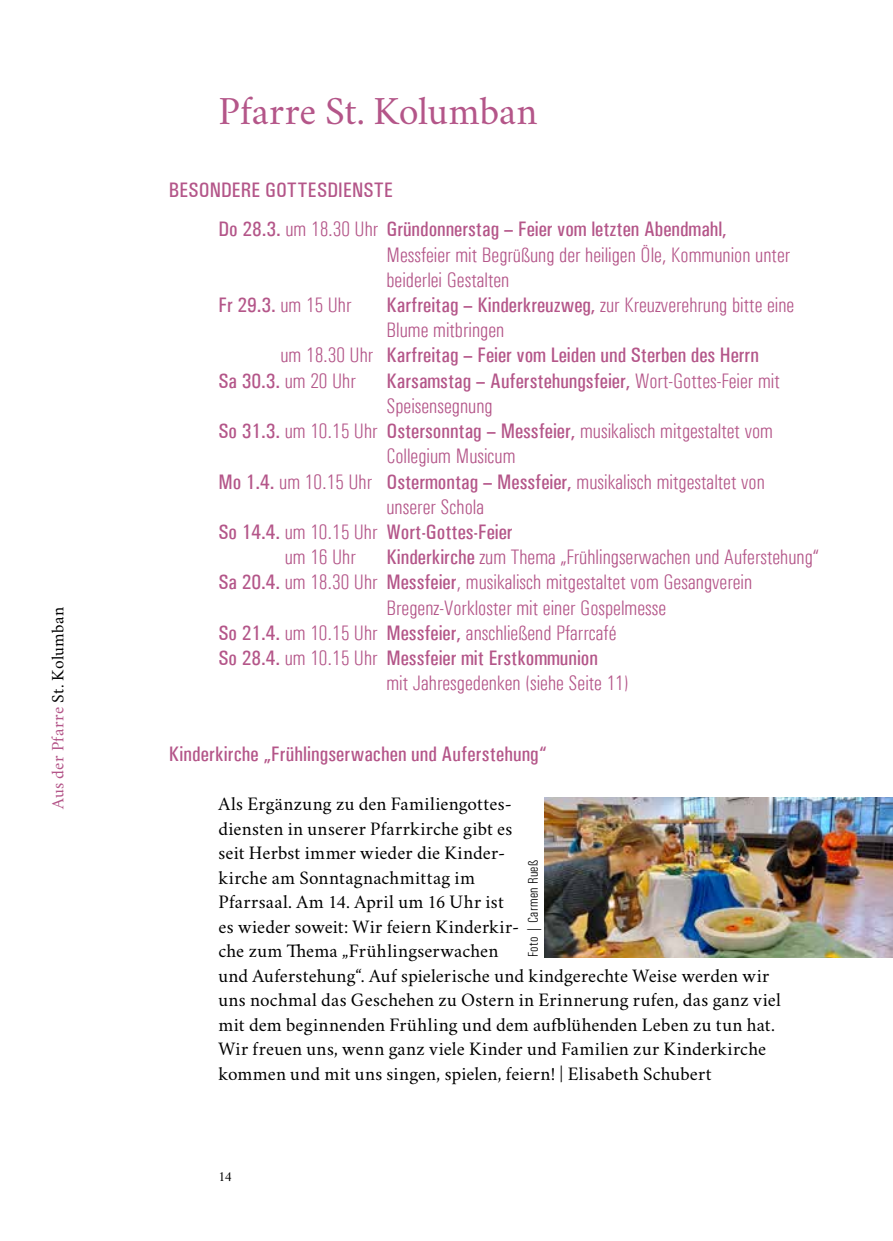
<style>
.page{position:relative;width:893px;height:1241px;background:#fff}
.page>*{position:absolute;margin:0;border:0;box-sizing:border-box;transform-origin:0 0}
.t1{font:40.25px "Crimson";letter-spacing:-.005em;color:#b45689}
.t2{font:300 condensed 21px/25.2px "Univers";color:#b45689}
.t3{font:500 condensed 21px/39px "Univers";color:#b45689}
.t4{font:19.25px/24.5px "Crimson";letter-spacing:.01em;color:#000}
.t5{font:17.5px "Crimson";letter-spacing:.015em;color:#b45689}
.t6{font:300 condensed 14px "Univers";letter-spacing:.025em;color:#000}
.t7{font:14px "Crimson";color:#000}
.s1{color:#000}
.s2{font-weight:300}
.s3{font-weight:500}
</style>
<div class="page">
<img style="left:545px;top:797px;width:348px;height:160px">
<p class="t5" style="left:44px;top:808px;width:204px;rotate:-90deg">Aus der Pfarre <span class="s1">St. Kolumban</span></p>
<h1 class="t1" style="left:218px;top:79px;width:320px">Pfarre St. Kolumban</h1>
<p class="t3" style="left:218px;top:171px;width:510px;text-indent:-50px">BESONDERE GOTTESDIENSTE<br>Do 28.3. <span class="s2">um 18.30 Uhr</span> Gründonnerstag – Feier vom letzten Abendmahl,</p>
<p class="t2" style="left:386px;top:242px;width:405px">Messfeier mit Begrüßung der heiligen Öle, Kommunion unter beiderlei Gestalten</p>
<p class="t3" style="left:218px;top:285px;width:135px">Fr 29.3. <span class="s2">um 15 Uhr</span></p>
<p class="t3" style="left:386px;top:285px;width:409px">Karfreitag – Kinderkreuzweg, <span class="s2">zur Kreuzverehrung bitte eine</span></p>
<p class="t2" style="left:386px;top:317px;width:119px">Blume mitbringen</p>
<p class="t3" style="left:280px;top:336px;width:480px"><span class="s2">um 18.30 Uhr</span> Karfreitag – Feier vom Leiden und Sterben des Herrn</p>
<p class="t3" style="left:218px;top:361px;width:139px">Sa 30.3. <span class="s2">um 20 Uhr</span></p>
<p class="t3" style="left:386px;top:361px;width:395px">Karsamstag – Auferstehungsfeier, <span class="s2">Wort-Gottes-Feier mit</span></p>
<p class="t2" style="left:386px;top:393px;width:108px">Speisensegnung</p>
<p class="t2" style="left:218px;top:418px;width:556px"><span class="s3">So 31.3.</span> um 10.15 Uhr <span class="s3">Ostersonntag – Messfeier,</span> musikalisch mitgestaltet vom</p>
<p class="t2" style="left:386px;top:443px;width:131px">Collegium Musicum</p>
<p class="t2" style="left:218px;top:469px;width:548px"><span class="s3">Mo 1.4.</span> um 10.15 Uhr <span class="s3">Ostermontag – Messfeier,</span> musikalisch mitgestaltet von</p>
<p class="t2" style="left:386px;top:494px;width:99px">unserer Schola</p>
<p class="t3" style="left:218px;top:512px;width:296px">So 14.4. <span class="s2">um 10.15 Uhr</span> Wort-Gottes-Feier</p>
<p class="t2" style="left:285px;top:544px;width:73px">um 16 Uhr</p>
<p class="t2" style="left:386px;top:544px;width:434px"><span class="s3">Kinderkirche</span> zum Thema „Frühlingserwachen und Auferstehung“</p>
<p class="t2" style="left:218px;top:569px;width:535px"><span class="s3">Sa 20.4.</span> um 18.30 Uhr <span class="s3">Messfeier</span>, musikalisch mitgestaltet vom Gesangverein</p>
<p class="t2" style="left:386px;top:595px;width:281px">Bregenz-Vorkloster mit einer Gospelmesse</p>
<p class="t2" style="left:218px;top:620px;width:399px"><span class="s3">So 21.4.</span> um 10.15 Uhr <span class="s3">Messfeier,</span> anschließend Pfarrcafé</p>
<p class="t3" style="left:218px;top:638px;width:381px">So 28.4. <span class="s2">um 10.15 Uhr</span> Messfeier mit Erstkommunion</p>
<p class="t2" style="left:386px;top:670px;width:244px">mit Jahresgedenken (siehe Seite 11)</p>
<p class="t3" style="left:169px;top:734px;width:379px">Kinderkirche „Frühlingserwachen und Auferstehung“</p>
<p class="t4" style="left:218px;top:789px;width:564px">Als Ergänzung zu den Familiengottes-<br>diensten in unserer Pfarrkirche gibt es<br>seit Herbst immer wieder die Kinder-<br>kirche am Sonntagnachmittag im<br>Pfarrsaal. Am 14. April um 16 Uhr ist<br>es wieder soweit: Wir feiern Kinderkir-<br>che zum Thema „Frühlingserwachen<br>und Auferstehung“. Auf spielerische und kindgerechte Weise werden wir uns nochmal das Geschehen zu Ostern in Erinnerung rufen, das ganz viel mit dem beginnenden Frühling und dem aufblühenden Leben zu tun hat.<br>Wir freuen uns, wenn ganz viele Kinder und Familien zur Kinderkirche kommen und mit uns singen, spielen, feiern! | Elisabeth Schubert</p>
<p class="t6" style="left:525px;top:957px;width:99px;rotate:-90deg">Foto | Carmen Rueß</p>
<p class="t7" style="left:218px;top:1164px;width:15px">14</p>
</div>
